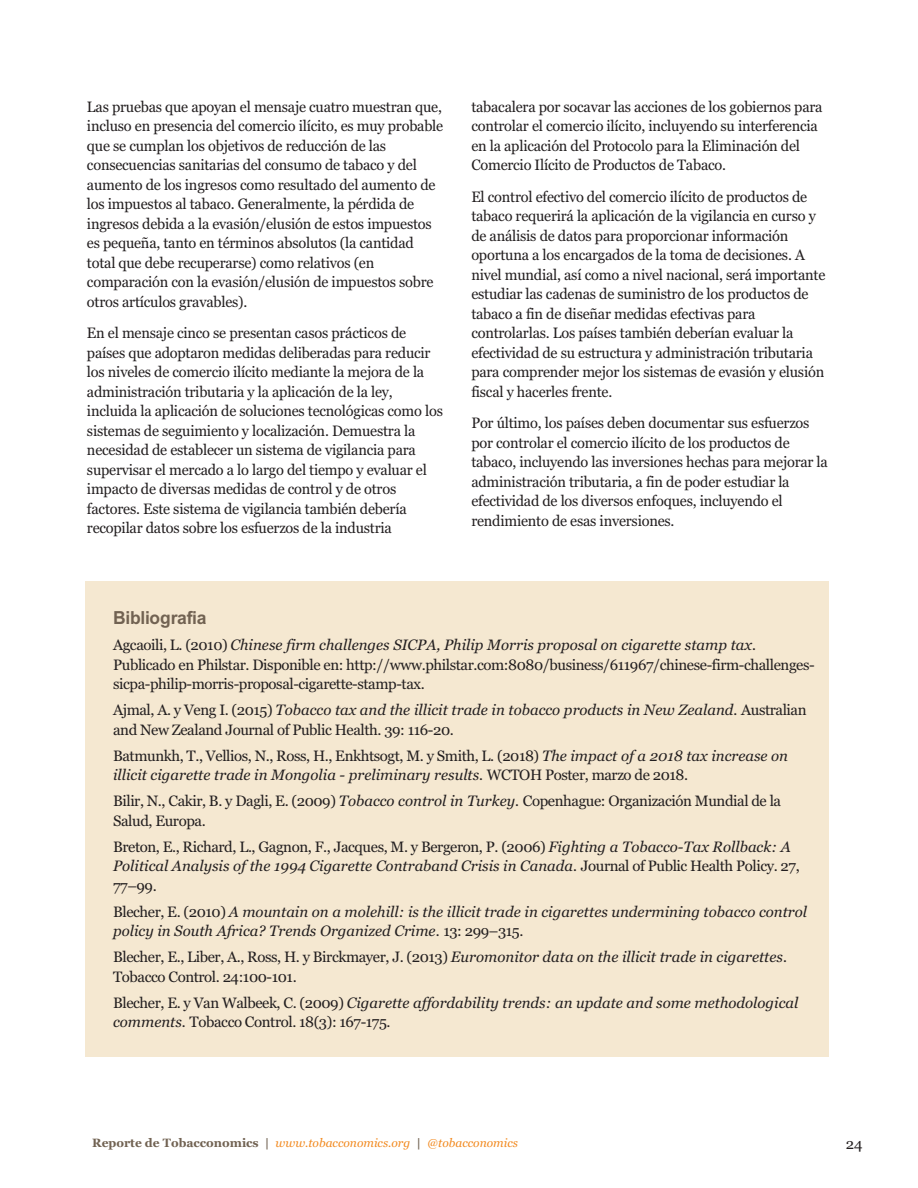
<style>
.page{position:relative;width:918px;height:1188px;background:#fff}
.page>*{position:absolute;margin:0;border:0;box-sizing:border-box;transform-origin:0 0}
.t1{font:700 18px "Arial";letter-spacing:-.015em;color:#716252}
.t2{font:15px/19.5px "Georgia";letter-spacing:-.015em;color:#231f20}
.t3{font:italic 15px/19.5px "Georgia";color:#231f20}
.t4{font:italic 12px "Georgia";color:#f28a20}
.s1{font-style:italic}
.s2{font-style:normal}
.s3{font-weight:700;font-style:normal;color:#716252}
</style>
<div class="page">
<div style="left:86px;top:581px;width:743px;height:476px;background:#f5e8d1"></div>
<p class="t2" style="left:87px;top:97px;width:358px">Las pruebas que apoyan el mensaje cuatro muestran que, incluso en presencia del comercio ilícito, es muy probable que se cumplan los objetivos de reducción de las consecuencias sanitarias del consumo de tabaco y del aumento de los ingresos como resultado del aumento de los impuestos al tabaco. Generalmente, la pérdida de ingresos debida a la evasión/elusión de estos impuestos es pequeña, tanto en términos absolutos (la cantidad total que debe recuperarse) como relativos (en comparación con la evasión/elusión de impuestos sobre otros artículos gravables).</p>
<p class="t2" style="left:87px;top:323px;width:357px">En el mensaje cinco se presentan casos prácticos de países que adoptaron medidas deliberadas para reducir los niveles de comercio ilícito mediante la mejora de la administración tributaria y la aplicación de la ley, incluida la aplicación de soluciones tecnológicas como los sistemas de seguimiento y localización. Demuestra la necesidad de establecer un sistema de vigilancia para supervisar el mercado a lo largo del tiempo y evaluar el impacto de diversas medidas de control y de otros factores. Este sistema de vigilancia también debería recopilar datos sobre los esfuerzos de la industria</p>
<p class="t2" style="left:471px;top:97px;width:353px">tabacalera por socavar las acciones de los gobiernos para controlar el comercio ilícito, incluyendo su interferencia en la aplicación del Protocolo para la Eliminación del Comercio Ilícito de Productos de Tabaco.</p>
<p class="t2" style="left:471px;top:187px;width:356px">El control efectivo del comercio ilícito de productos de tabaco requerirá la aplicación de la vigilancia en curso y de análisis de datos para proporcionar información oportuna a los encargados de la toma de decisiones. A nivel mundial, así como a nivel nacional, será importante estudiar las cadenas de suministro de los productos de tabaco a fin de diseñar medidas efectivas para controlarlas. Los países también deberían evaluar la efectividad de su estructura y administración tributaria para comprender mejor los sistemas de evasión y elusión fiscal y hacerles frente.</p>
<p class="t2" style="left:471px;top:413px;width:358px">Por último, los países deben documentar sus esfuerzos por controlar el comercio ilícito de los productos de tabaco, incluyendo las inversiones hechas para mejorar la administración tributaria, a fin de poder estudiar la efectividad de los diversos enfoques, incluyendo el rendimiento de esas inversiones.</p>
<p class="t1" style="left:113px;top:611px;width:95px">Bibliografia</p>
<p class="t2" style="left:113px;top:635px;width:703px">Agcaoili, L. (2010) <span class="s1">Chinese firm challenges SICPA, Philip Morris proposal on cigarette stamp tax.<br></span>Publicado en Philstar. Disponible en: http://www.philstar.com:8080/business/611967/chinese-firm-challenges&shy;sicpa-philip-morris-proposal-cigarette-stamp-tax.</p>
<p class="t2" style="left:113px;top:700px;width:695px">Ajmal, A. y Veng I. (2015) <span class="s1">Tobacco tax and the illicit trade in tobacco products in New Zealand.</span> Australian and New Zealand Journal of Public Health. 39: 116-20.</p>
<p class="t2" style="left:113px;top:746px;width:677px">Batmunkh, T., Vellios, N., Ross, H., Enkhtsogt, M. y Smith, L. (2018) <span class="s1">The impact of a 2018 tax increase on illicit cigarette trade in Mongolia - preliminary results.</span> WCTOH Poster, marzo de 2018.</p>
<p class="t2" style="left:113px;top:791px;width:670px">Bilir, N., Cakir, B. y Dagli, E. (2009) <span class="s1">Tobacco control in Turkey.</span> Copenhague: Organización Mundial de la<br>Salud, Europa.</p>
<p class="t2" style="left:113px;top:837px;width:688px">Breton, E., Richard, L., Gagnon, F., Jacques, M. y Bergeron, P. (2006) <span class="s1">Fighting a Tobacco-Tax Rollback: A<br>Political Analysis of the 1994 Cigarette Contraband Crisis in Canada.</span> Journal of Public Health Policy. 27,<br>77–99.</p>
<p class="t3" style="left:113px;top:902px;width:696px"><span class="s2">Blecher, E. (2010)</span> A mountain on a molehill: is the illicit trade in cigarettes undermining tobacco control policy in South Africa? Trends Organized Crime. <span class="s2">13: 299–315.</span></p>
<p class="t2" style="left:113px;top:947px;width:675px">Blecher, E., Liber, A., Ross, H. y Birckmayer, J. (2013) <span class="s1">Euromonitor data on the illicit trade in cigarettes.<br></span>Tobacco Control. 24:100-101.</p>
<p class="t3" style="left:113px;top:993px;width:687px"><span class="s2">Blecher, E. y Van Walbeek, C. (2009)</span> Cigarette affordability trends: an update and some methodological comments. <span class="s2">Tobacco Control. 18(3): 167-175.</span></p>
<p class="t4" style="left:92px;top:1135px;width:427px"><span class="s3">Reporte de Tobacconomics |</span> www.tobacconomics.org <span class="s3">|</span> @tobacconomics</p>
<p class="t2" style="left:846px;top:1134px;width:18px">24</p>
</div>
